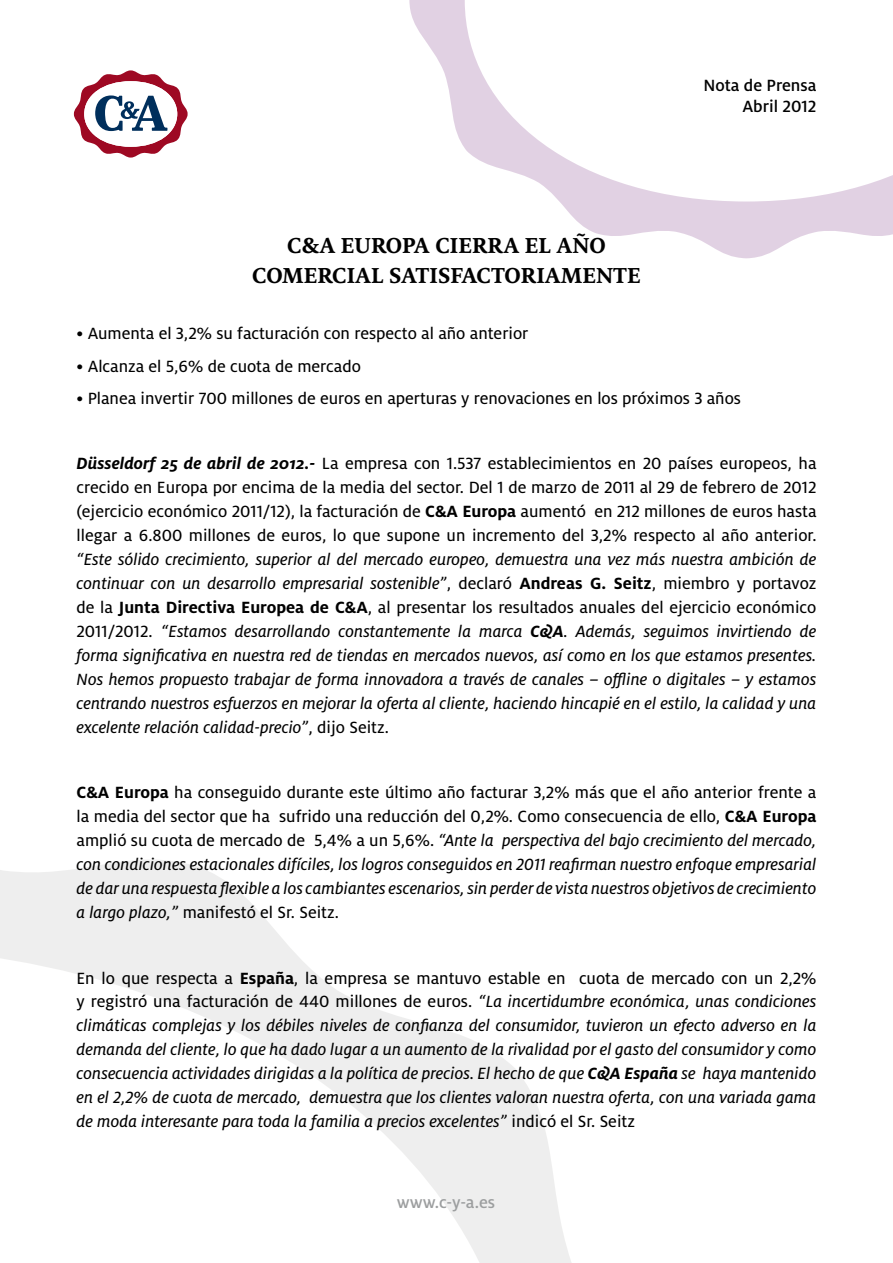
<style>
.page{position:relative;width:893px;height:1263px;background:#fff}
.page>*{position:absolute;margin:0;border:0;box-sizing:border-box;transform-origin:0 0}
.t1{font:700 24px/30px "Milo Serif";color:#000;text-align:center}
.t2{font:italic 18px/24px "Milo OT Text";color:#000;text-align:justify}
.t3{font:18px/24px "Milo OT Text";color:#000;text-align:justify}
.t4{font:500 18px/21px "Milo OT";color:#000;text-align:right}
.t5{font:500 18px "Milo OT";color:#9c9e9f}
.s1{font-family:"Milo";font-weight:700;font-style:italic}
.s2{font-family:"Milo OT";font-weight:700}
.s3{font-style:normal}
.s4{font-family:"Milo OT";font-weight:700;font-style:normal}
</style>
<div class="page">
<svg style="left:0;top:860px;width:571px;height:403px"></svg>
<svg style="left:409px;top:0;width:484px;height:258px"></svg>
<svg style="left:74px;top:70px;width:114px;height:88px"></svg>
<h1 class="t1" style="left:252px;top:230px;width:390px">C&amp;A EUROPA CIERRA EL AÑO<br>COMERCIAL SATISFACTORIAMENTE</h1>
<p class="t4" style="left:703px;top:75px;width:115px">Nota de Prensa<br>Abril 2012</p>
<p class="t3" style="left:77px;top:322px;width:453px">• Aumenta el 3,2% su facturación con respecto al año anterior</p>
<p class="t3" style="left:77px;top:354px;width:286px">• Alcanza el 5,6% de cuota de mercado</p>
<p class="t3" style="left:77px;top:387px;width:666px">• Planea invertir 700 millones de euros en aperturas y renovaciones en los próximos 3 años</p>
<p class="t3" style="left:77px;top:452px;width:741px"><span class="s1">Düsseldorf 25 de abril de 2012.-</span> La empresa con 1.537 establecimientos en 20 países europeos, ha crecido en Europa por encima de la media del sector. Del 1 de marzo de 2011 al 29 de febrero de 2012 (ejercicio económico 2011/12), la facturación de <span class="s2">C&amp;A Europa</span> aumentó en 212 millones de euros hasta llegar a 6.800 millones de euros, lo que supone un incremento del 3,2% respecto al año anterior.</p>
<p class="t2" style="left:77px;top:548px;width:741px">“Este sólido crecimiento, superior al del mercado europeo, demuestra una vez más nuestra ambición de continuar con un desarrollo empresarial sostenible”<span class="s3">, declaró</span> <span class="s4">Andreas G. Seitz</span><span class="s3">, miembro y portavoz de la</span> <span class="s4">Junta Directiva Europea de C&amp;A</span><span class="s3">, al presentar los resultados anuales del ejercicio económico 2011/2012.</span> “Estamos desarrollando constantemente la marca <span class="s2">C&amp;A</span>. Además, seguimos invirtiendo de forma significativa en nuestra red de tiendas en mercados nuevos, así como en los que estamos presentes.<br>Nos hemos propuesto trabajar de forma innovadora a través de canales – offline o digitales – y estamos centrando nuestros esfuerzos en mejorar la oferta al cliente, haciendo hincapié en el estilo, la calidad y una excelente relación calidad-precio”<span class="s3">, dijo Seitz.</span></p>
<p class="t2" style="left:77px;top:781px;width:741px"><span class="s4">C&amp;A Europa</span> <span class="s3">ha conseguido durante este último año facturar 3,2% más que el año anterior frente a la media del sector que ha sufrido una reducción del 0,2%. Como consecuencia de ello,</span> <span class="s4">C&amp;A Europa </span><span class="s3">amplió su cuota de mercado de 5,4% a un 5,6%.</span> “Ante la perspectiva del bajo crecimiento del mercado, con condiciones estacionales difíciles, los logros conseguidos en 2011 reafirman nuestro enfoque empresarial de dar una respuesta flexible a los cambiantes escenarios, sin perder de vista nuestros objetivos de crecimiento a largo plazo,” <span class="s3">manifestó el Sr. Seitz.</span></p>
<p class="t2" style="left:77px;top:966px;width:741px"><span class="s3">En lo que respecta a</span> <span class="s4">España</span><span class="s3">, la empresa se mantuvo estable en cuota de mercado con un 2,2% y registró una facturación de 440 millones de euros.</span> “La incertidumbre económica, unas condiciones climáticas complejas y los débiles niveles de confianza del consumidor, tuvieron un efecto adverso en la demanda del cliente, lo que ha dado lugar a un aumento de la rivalidad por el gasto del consumidor y como consecuencia actividades dirigidas a la política de precios. El hecho de que <span class="s2">C&amp;A España</span> se haya mantenido en el 2,2% de cuota de mercado, demuestra que los clientes valoran nuestra oferta, con una variada gama de moda interesante para toda la familia a precios excelentes” <span class="s3">indicó el Sr. Seitz</span></p>
<p class="t5" style="left:397px;top:1192px;width:100px">www.c-y-a.es</p>
</div>
